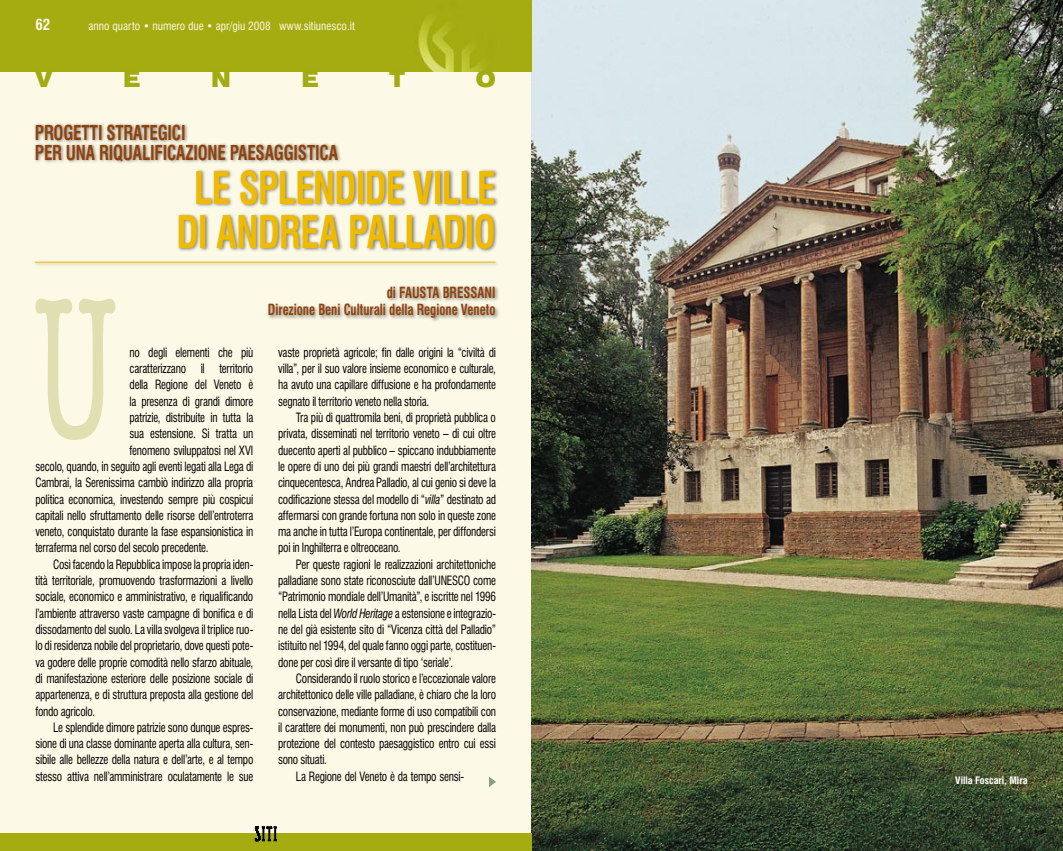
<style>
.page{position:relative;width:1063px;height:851px;background:#fff}
.page>*{position:absolute;margin:0;border:0;box-sizing:border-box;transform-origin:0 0}
.t1{font:700 condensed 43.75px/43.8px "Swiss 721 BT";letter-spacing:-.015em;color:#efbb00;text-align:center;scale:.85 1}
.t2{font:900 expanded 22.5px "Swiss 721 BT";color:#a2ab11;scale:.85 1}
.t3{font:700 condensed 20px/20px "Swiss 721 BT";letter-spacing:-.01em;color:#8f420e;scale:.85 1}
.t4{font:700 condensed 15px/17.5px "Swiss 721 BT";letter-spacing:-.005em;color:#8f420e;text-align:right;scale:.85 1}
.t5{font:700 condensed 15px "Swiss 721 BT";color:#fcf9e6}
.t6{font:condensed 12.5px/16.2px "Swiss 721 BT";letter-spacing:-.02em;color:#000;text-align:justify;scale:.89 1}
.t7{font:condensed 11.25px "Swiss 721 BT";color:#fcf9e6}
.t8{font:700 condensed 10px "Swiss 721 BT";color:#fff}
.s1{font-style:italic}
</style>
<div class="page">
<div style="left:0;top:0;width:531px;height:850px;background:#fcf9e6"></div>
<img style="left:531px;top:0;width:532px;height:850px">
<div style="left:0;top:0;width:531px;height:71px;background:#a5ac11"></div>
<div style="left:0;top:833px;width:531px;height:17px;background:#a4ac11"></div>
<svg style="left:255px;top:826px;width:21px;height:15px"></svg>
<svg style="left:47px;top:323px;width:57px;height:117px"></svg>
<svg style="left:489px;top:776px;width:7px;height:11px"></svg>
<div style="left:32px;top:122px;width:468px;height:201px;background:#000;opacity:.5"></div>
<hr style="left:35px;top:262px;width:461px;height:1px;background:#efbb00">
<p class="t5" style="left:35px;top:16px;width:16px">62</p>
<p class="t7" style="left:89px;top:19px;width:268px">anno quarto • numero due • apr/giu 2008 www.sitiunesco.it</p>
<h2 class="t2" style="left:36px;top:65px;width:21px">V</h2>
<h2 class="t2" style="left:123px;top:65px;width:21px">E</h2>
<h2 class="t2" style="left:211px;top:65px;width:25px">N</h2>
<h2 class="t2" style="left:302px;top:65px;width:21px">E</h2>
<h2 class="t2" style="left:389px;top:65px;width:20px">T</h2>
<h2 class="t2" style="left:476px;top:65px;width:25px">O</h2>
<h3 class="t3" style="left:35px;top:123px;width:358px">PROGETTI STRATEGICI<br>PER UNA RIQUALIFICAZIONE PAESAGGISTICA</h3>
<h1 class="t1" style="left:177px;top:166px;width:376px">LE SPLENDIDE VILLE<br>DI ANDREA PALLADIO</h1>
<p class="t4" style="left:268px;top:283px;width:269px">di FAUSTA BRESSANI<br>Direzione Beni Culturali della Regione Veneto</p>
<p class="t6" style="left:130px;top:344px;width:141px">no degli elementi che più</p>
<p class="t6" style="left:130px;top:360px;width:141px">caratterizzano il territorio</p>
<p class="t6" style="left:130px;top:376px;width:141px">della Regione del Veneto è</p>
<p class="t6" style="left:130px;top:393px;width:141px">la presenza di grandi dimore</p>
<p class="t6" style="left:130px;top:409px;width:141px">patrizie, distribuite in tutta la</p>
<p class="t6" style="left:130px;top:425px;width:141px">sua estensione. Si tratta un</p>
<p class="t6" style="left:130px;top:442px;width:141px">fenomeno sviluppatosi nel XVI</p>
<p class="t6" style="left:35px;top:458px;width:246px">secolo, quando, in seguito agli eventi legati alla Lega di</p>
<p class="t6" style="left:35px;top:474px;width:246px">Cambrai, la Serenissima cambiò indirizzo alla propria</p>
<p class="t6" style="left:35px;top:490px;width:246px">politica economica, investendo sempre più cospicui</p>
<p class="t6" style="left:35px;top:507px;width:246px">capitali nello sfruttamento delle risorse dell’entroterra</p>
<p class="t6" style="left:35px;top:523px;width:246px">veneto, conquistato durante la fase espansionistica in</p>
<p class="t6" style="left:35px;top:539px;width:196px">terraferma nel corso del secolo precedente.</p>
<p class="t6" style="left:53px;top:556px;width:226px">Così facendo la Repubblica impose la propria iden-</p>
<p class="t6" style="left:35px;top:572px;width:246px">tità territoriale, promuovendo trasformazioni a livello</p>
<p class="t6" style="left:35px;top:588px;width:246px">sociale, economico e amministrativo, e riqualificando</p>
<p class="t6" style="left:35px;top:605px;width:246px">l’ambiente attraverso vaste campagne di bonifica e di</p>
<p class="t6" style="left:35px;top:621px;width:246px">dissodamento del suolo. La villa svolgeva il triplice ruo-</p>
<p class="t6" style="left:35px;top:637px;width:246px">lo di residenza nobile del proprietario, dove questi pote-</p>
<p class="t6" style="left:35px;top:653px;width:246px">va godere delle proprie comodità nello sfarzo abituale,</p>
<p class="t6" style="left:35px;top:670px;width:246px">di manifestazione esteriore delle posizione sociale di</p>
<p class="t6" style="left:35px;top:686px;width:246px">appartenenza, e di struttura preposta alla gestione del</p>
<p class="t6" style="left:35px;top:702px;width:69px">fondo agricolo.</p>
<p class="t6" style="left:53px;top:719px;width:226px">Le splendide dimore patrizie sono dunque espres-</p>
<p class="t6" style="left:35px;top:735px;width:246px">sione di una classe dominante aperta alla cultura, sen-</p>
<p class="t6" style="left:35px;top:751px;width:246px">sibile alle bellezze della natura e dell’arte, e al tempo</p>
<p class="t6" style="left:35px;top:768px;width:246px">stesso attiva nell’amministrare oculatamente le sue</p>
<p class="t6" style="left:278px;top:344px;width:246px">vaste proprietà agricole; fin dalle origini la “civiltà di villa”, per il suo valore insieme economico e culturale, ha avuto una capillare diffusione e ha profondamente segnato il territorio veneto nella storia.</p>
<p class="t6" style="left:278px;top:409px;width:246px;text-indent:18px">Tra più di quattromila beni, di proprietà pubblica o privata, disseminati nel territorio veneto – di cui oltre duecento aperti al pubblico – spiccano indubbiamente le opere di uno dei più grandi maestri dell’architettura cinquecentesca, Andrea Palladio, al cui genio si deve la codificazione stessa del modello di “<span class="s1">villa</span>” destinato ad affermarsi con grande fortuna non solo in queste zone ma anche in tutta l’Europa continentale, per diffondersi poi in Inghilterra e oltreoceano.</p>
<p class="t6" style="left:278px;top:556px;width:246px;text-indent:18px">Per queste ragioni le realizzazioni architettoniche palladiane sono state riconosciute dall’UNESCO come “Patrimonio mondiale dell’Umanità”, e iscritte nel 1996 nella Lista del <span class="s1">World Heritage</span> a estensione e integrazio&shy;ne del già esistente sito di “Vicenza città del Palladio” istituito nel 1994, del quale fanno oggi parte, costituen&shy;done per così dire il versante di tipo ‘seriale’.</p>
<p class="t6" style="left:296px;top:670px;width:226px">Considerando il ruolo storico e l’eccezionale valore</p>
<p class="t6" style="left:278px;top:686px;width:246px">architettonico delle ville palladiane, è chiaro che la loro</p>
<p class="t6" style="left:278px;top:702px;width:246px">conservazione, mediante forme di uso compatibili con</p>
<p class="t6" style="left:278px;top:719px;width:246px">il carattere dei monumenti, non può prescindere dalla</p>
<p class="t6" style="left:278px;top:735px;width:246px">protezione del contesto paesaggistico entro cui essi</p>
<p class="t6" style="left:278px;top:751px;width:56px">sono situati.</p>
<p class="t6" style="left:296px;top:768px;width:191px">La Regione del Veneto è da tempo sensi-</p>
<p class="t8" style="left:955px;top:774px;width:74px">Villa Foscari, Mira</p>
</div>
